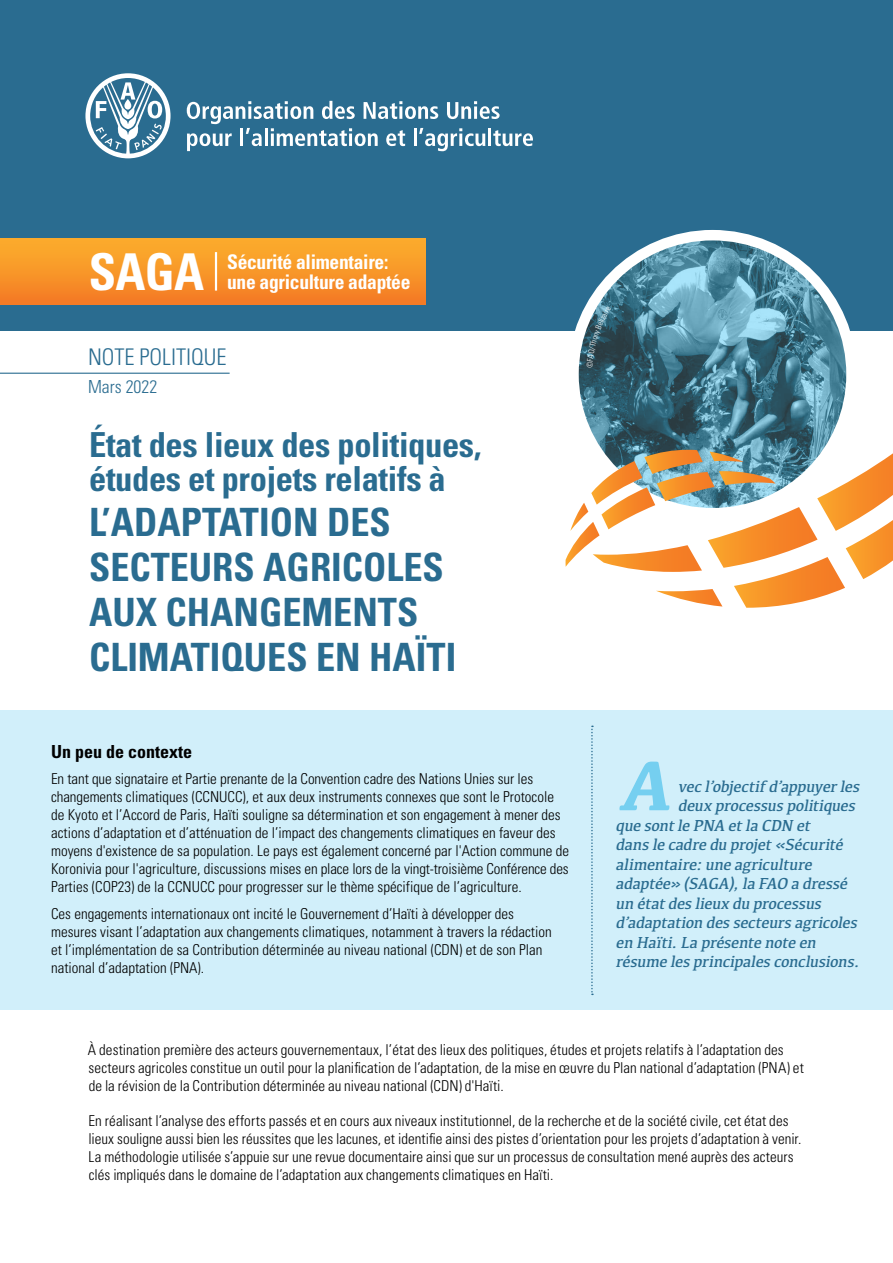
<style>
.page{position:relative;width:893px;height:1263px;background:#fff}
.page>*{position:absolute;margin:0;border:0;box-sizing:border-box;transform-origin:0 0}
.t1{font:700 condensed 50.85px "Univers";color:#fff}
.t2{font:700 condensed 39px/45px "Univers";color:#2a6c90}
.t3{font:700 condensed 34.5px/34.5px "Univers";letter-spacing:-.01em;color:#2a6c90}
.t4{font:300 condensed 22.95px "Univers";color:#2a6c90}
.t5{font:700 condensed 20.1px "Univers";letter-spacing:-.015em;color:#fff}
.t6{font:700 condensed 18px "Univers";color:#000}
.t7{font:300 condensed 18px "Univers";color:#2a6c90}
.t8{font:italic 16.5px "Kefa";color:#2a6c90}
.t9{font:300 condensed 15px/18px "Univers";color:#000}
</style>
<div class="page">
<div style="left:0;top:0;width:893px;height:331px;background:#2a6c90"></div>
<div style="left:0;top:238px;width:425px;height:66px;background:linear-gradient(to bottom,#fbb02d,#f47c25)"></div>
<hr style="left:0;top:373px;width:230px;height:1px;background:#2a6c90">
<svg style="left:85px;top:73px;width:86px;height:85px"></svg>
<svg style="left:187px;top:101px;width:346px;height:50px"></svg>
<hr style="left:215px;top:252px;width:2px;height:39px;background:#fff">
<img style="left:576px;top:235px;width:273px;height:215px">
<div style="left:568px;top:230px;width:289px;height:288px;border:10px solid #fff;border-radius:50%"></div>
<div style="left:0;top:710px;width:893px;height:85px;background:#d1effa"></div>
<div style="left:0;top:760px;width:893px;height:169px;background:#d1effa"></div>
<div style="left:0;top:895px;width:893px;height:114px;background:#d1effa"></div>
<svg style="left:565px;top:450px;width:328px;height:158px"></svg>
<svg style="left:591px;top:726px;width:2px;height:269px"></svg>
<svg style="left:619px;top:761px;width:50px;height:49px"></svg>
<svg style="left:586px;top:306px;width:25px;height:62px"></svg>
<h1 class="t1" style="left:89px;top:241px;width:117px">SAGA</h1>
<h3 class="t5" style="left:227px;top:250px;width:163px">Sécurité alimentaire:</h3>
<h3 class="t5" style="left:227px;top:270px;width:185px">une agriculture adaptée</h3>
<h3 class="t4" style="left:88px;top:343px;width:140px">NOTE POLITIQUE</h3>
<p class="t7" style="left:88px;top:376px;width:71px">Mars 2022</p>
<h3 class="t3" style="left:89px;top:427px;width:394px">État des lieux des politiques, études et projets relatifs à</h3>
<h2 class="t2" style="left:89px;top:500px;width:369px">L’ADAPTATION DES<br>SECTEURS AGRICOLES<br>AUX CHANGEMENTS<br>CLIMATIQUES EN HAÏTI</h2>
<p class="t6" style="left:51px;top:740px;width:142px">Un peu de contexte</p>
<p class="t9" style="left:51px;top:770px;width:520px">En tant que signataire et Partie prenante de la Convention cadre des Nations Unies sur les changements climatiques (CCNUCC), et aux deux instruments connexes que sont le Protocole de Kyoto et l’Accord de Paris, Haïti souligne sa détermination et son engagement à mener des actions d’adaptation et d’atténuation de l’impact des changements climatiques en faveur des moyens d'existence de sa population. Le pays est également concerné par l'Action commune de Koronivia pour l'agriculture, discussions mises en place lors de la vingt-troisième Conférence des Parties (COP23) de la CCNUCC pour progresser sur le thème spécifique de l’agriculture.</p>
<p class="t9" style="left:51px;top:904px;width:502px">Ces engagements internationaux ont incité le Gouvernement d’Haïti à développer des mesures visant l’adaptation aux changements climatiques, notamment à travers la rédaction et l’implémentation de sa Contribution déterminée au niveau national (CDN) et de son Plan national d’adaptation (PNA).</p>
<p class="t8" style="left:678px;top:776px;width:186px">vec l’objectif d’appuyerles</p>
<p class="t8" style="left:678px;top:795px;width:182px">deux processus politiques</p>
<p class="t8" style="left:615px;top:815px;width:199px">que sontle PNA etla CDN et</p>
<p class="t8" style="left:615px;top:834px;width:232px">dans le cadre du projet«Sécurité</p>
<p class="t8" style="left:615px;top:854px;width:201px">alimentaire:une agriculture</p>
<p class="t8" style="left:615px;top:873px;width:237px">adaptée» (SAGA),la FAO a dressé</p>
<p class="t8" style="left:615px;top:893px;width:211px">un étatdes lieux du processus</p>
<p class="t8" style="left:615px;top:912px;width:246px">d’adaptation des secteurs agricoles</p>
<p class="t8" style="left:615px;top:932px;width:205px">en Haïti.La présente note en</p>
<p class="t8" style="left:615px;top:951px;width:249px">résume les principales conclusions.</p>
<p class="t9" style="left:88px;top:1040px;width:717px">À destination première des acteurs gouvernementaux, l’état des lieux des politiques, études et projets relatifs à l’adaptation des secteurs agricoles constitue un outil pour la planification de l’adaptation, de la mise en œuvre du Plan national d’adaptation (PNA) et de la révision de la Contribution déterminée au niveau national (CDN) d'Haïti.</p>
<p class="t9" style="left:88px;top:1111px;width:714px">En réalisant l’analyse des efforts passés et en cours aux niveaux institutionnel, de la recherche et de la société civile, cet état des lieux souligne aussi bien les réussites que les lacunes, et identifie ainsi des pistes d’orientation pour les projets d’adaptation à venir.<br>La méthodologie utilisée s’appuie sur une revue documentaire ainsi que sur un processus de consultation mené auprès des acteurs clés impliqués dans le domaine de l’adaptation aux changements climatiques en Haïti.</p>
</div>
